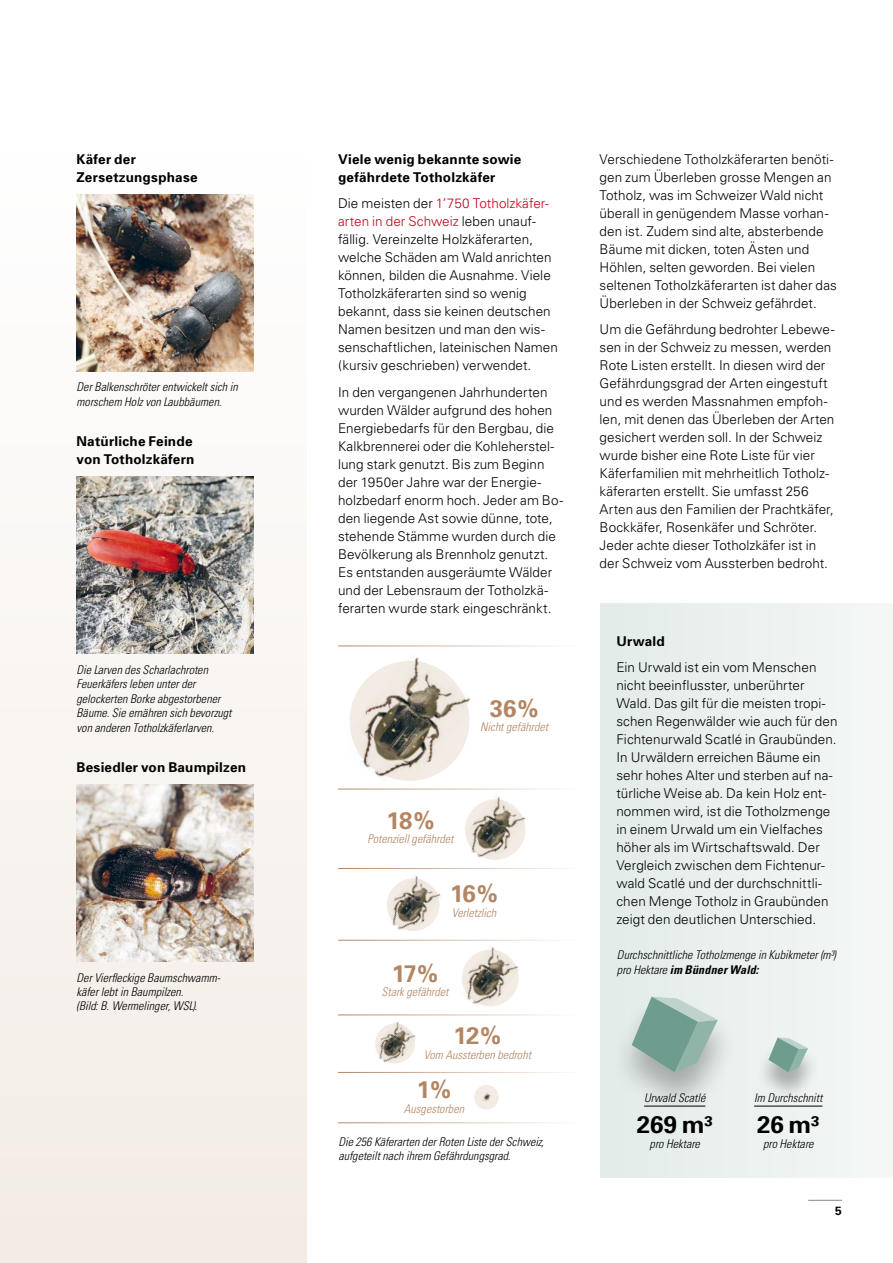
<style>
.page{position:relative;width:893px;height:1263px;background:#fff}
.page>*{position:absolute;margin:0;border:0;box-sizing:border-box;transform-origin:0 0}
.t1{font:700 24px "Univers";letter-spacing:-.03em;color:#b38663}
.t2{font:700 24px "Univers";letter-spacing:.005em;color:#000}
.t3{font:300 13.5px/18px "Univers";letter-spacing:.005em;color:#000}
.t4{font:700 13.5px/18px "Univers";letter-spacing:.015em;color:#000}
.t5{font:italic 300 condensed 12px/14.4px "Univers";letter-spacing:.005em;color:#000}
.t6{font:italic 300 condensed 12px "Univers";color:#b38663}
.t7{font:700 12px "Univers";color:#000}
.s1{color:#c00418}
.s2{font-weight:700}
</style>
<div class="page">
<hr style="left:808px;top:1200px;width:34px;height:1px;background:#87888a">
<div style="left:0;top:153px;width:306px;height:1110px;background:linear-gradient(to bottom,#fdfdfd,#f3ece5)"></div>
<div style="left:600px;top:603px;width:293px;height:575px;background:#ecf2ef"></div>
<img style="left:77px;top:477px;width:177px;height:177px">
<img style="left:77px;top:784px;width:177px;height:177px">
<img style="left:77px;top:194px;width:177px;height:177px">
<img style="left:465px;top:797px;width:61px;height:62px">
<svg style="left:465px;top:799px;width:61px;height:61px;background:#bdb7ad"></svg>
<img style="left:462px;top:947px;width:57px;height:59px">
<svg style="left:462px;top:949px;width:57px;height:57px;background:#bcb6ab"></svg>
<div style="left:474px;top:1085px;width:25px;height:24px;background:#f3ece5;border-radius:50%"></div>
<img style="left:349px;top:657px;width:122px;height:122px">
<svg style="left:350px;top:661px;width:119px;height:120px;background:#bcb5ab"></svg>
<img style="left:387px;top:875px;width:54px;height:56px">
<svg style="left:387px;top:878px;width:52px;height:53px;background:#bab3a9"></svg>
<img style="left:375px;top:1022px;width:41px;height:41px">
<svg style="left:375px;top:1023px;width:40px;height:40px"></svg>
<hr style="left:338px;top:789px;width:241px;height:1px;background:#b38663">
<hr style="left:338px;top:868px;width:241px;height:1px;background:#b38663">
<hr style="left:338px;top:940px;width:241px;height:1px;background:#b38663">
<hr style="left:338px;top:1015px;width:241px;height:1px;background:#b38663">
<hr style="left:338px;top:1072px;width:241px;height:1px;background:#b38663">
<hr style="left:338px;top:1122px;width:241px;height:1px;background:#b38663">
<hr style="left:338px;top:646px;width:241px;height:1px;background:#b38663">
<hr style="left:754px;top:1106px;width:68px;height:1px;background:#000">
<div style="left:610px;top:995px;width:129px;height:120px;background:#000;opacity:.29"></div>
<svg style="left:632px;top:997px;width:86px;height:75px;background:#9cb9b0"></svg>
<div style="left:756px;top:1041px;width:64px;height:61px;background:#000;opacity:.29"></div>
<svg style="left:768px;top:1037px;width:40px;height:35px"></svg>
<p class="t4" style="left:77px;top:150px;width:123px">Käfer der<br>Zersetzungsphase</p>
<p class="t4" style="left:338px;top:150px;width:185px">Viele wenig bekannte sowie gefährdete Totholzkäfer</p>
<p class="t3" style="left:338px;top:194px;width:221px">Die meisten der <span class="s1">1’750 Totholzkäfer&shy;arten in der Schweiz</span> leben unauf&shy;fällig. Vereinzelte Holzkäferarten, welche Schäden am Wald anrichten können, bilden die Ausnahme. Viele Totholzkäferarten sind so wenig bekannt, dass sie keinen deutschen Namen besitzen und man den wis&shy;senschaftlichen, lateinischen Namen (kursiv geschrieben) verwendet.</p>
<p class="t3" style="left:338px;top:382px;width:227px">In den vergangenen Jahrhunderten wurden Wälder aufgrund des hohen Energiebedarfs für den Bergbau, die Kalkbrennerei oder die Kohleherstel&shy;lung stark genutzt. Bis zum Beginn der 1950er Jahre war der Energie&shy;holzbedarf enorm hoch. Jeder am Bo&shy;den liegende Ast sowie dünne, tote, stehende Stämme wurden durch die Bevölkerung als Brennholz genutzt.<br>Es entstanden ausgeräumte Wälder und der Lebensraum der Totholzkä&shy;ferarten wurde stark eingeschränkt.</p>
<p class="t5" style="left:77px;top:380px;width:163px">Der Balkenschröter entwickelt sich in morschem Holz von Laubbäumen.</p>
<p class="t4" style="left:77px;top:432px;width:119px">Natürliche Feinde von Totholzkäfern</p>
<p class="t5" style="left:77px;top:662px;width:157px">Die Larven des Scharlachroten<br>Feuerkäfers leben unter der gelockerten Borke abgestorbener<br>Bäume. Sie ernähren sich bevorzugt von anderen Totholzkäferlarven.</p>
<p class="t4" style="left:77px;top:758px;width:171px">Besiedler von Baumpilzen</p>
<p class="t5" style="left:77px;top:970px;width:145px">Der Vierfleckige Baumschwamm&shy;käfer lebt in Baumpilzen.<br>(Bild: B. Wermelinger, WSL).</p>
<h1 class="t1" style="left:490px;top:694px;width:50px">36%</h1>
<p class="t6" style="left:480px;top:720px;width:69px">Nicht gefährdet</p>
<h1 class="t1" style="left:387px;top:806px;width:49px">18%</h1>
<p class="t6" style="left:368px;top:832px;width:87px">Potenziell gefährdet</p>
<h1 class="t1" style="left:450px;top:879px;width:49px">16%</h1>
<p class="t6" style="left:452px;top:905px;width:46px">Verletzlich</p>
<h1 class="t1" style="left:392px;top:959px;width:48px">17%</h1>
<p class="t6" style="left:382px;top:985px;width:68px">Stark gefährdet</p>
<h1 class="t1" style="left:454px;top:1021px;width:49px">12%</h1>
<p class="t6" style="left:424px;top:1047px;width:109px">Vom Aussterben bedroht</p>
<h1 class="t1" style="left:417px;top:1075px;width:36px">1%</h1>
<p class="t6" style="left:404px;top:1101px;width:62px">Ausgestorben</p>
<p class="t5" style="left:338px;top:1134px;width:207px">Die 256 Käferarten der Roten Liste der Schweiz, aufgeteilt nach ihrem Gefährdungsgrad.</p>
<p class="t3" style="left:600px;top:150px;width:239px">Verschiedene Totholzkäferarten benöti&shy;gen zum Überleben grosse Mengen an Totholz, was im Schweizer Wald nicht überall in genügendem Masse vorhan&shy;den ist. Zudem sind alte, absterbende Bäume mit dicken, toten Ästen und Höhlen, selten geworden. Bei vielen seltenen Totholzkäferarten ist daher das Überleben in der Schweiz gefährdet.</p>
<p class="t3" style="left:600px;top:320px;width:236px">Um die Gefährdung bedrohter Lebewe&shy;sen in der Schweiz zu messen, werden Rote Listen erstellt. In diesen wird der Gefährdungsgrad der Arten eingestuft und es werden Massnahmen empfoh&shy;len, mit denen das Überleben der Arten gesichert werden soll. In der Schweiz wurde bisher eine Rote Liste für vier Käferfamilien mit mehrheitlich Totholz&shy;käferarten erstellt. Sie umfasst 256<br>Arten aus den Familien der Prachtkäfer, Bockkäfer, Rosenkäfer und Schröter.<br>Jeder achte dieser Totholzkäfer ist in der Schweiz vom Aussterben bedroht.</p>
<p class="t4" style="left:616px;top:632px;width:50px">Urwald</p>
<p class="t3" style="left:616px;top:658px;width:223px">Ein Urwald ist ein vom Menschen nicht beeinflusster, unberührter Wald. Das gilt für die meisten tropi&shy;schen Regenwälder wie auch für den Fichtenurwald Scatlé in Graubünden.<br>In Urwäldern erreichen Bäume ein sehr hohes Alter und sterben auf na&shy;türliche Weise ab. Da kein Holz ent&shy;nommen wird, ist die Totholzmenge in einem Urwald um ein Vielfaches höher als im Wirtschaftswald. Der Vergleich zwischen dem Fichtenur&shy;wald Scatlé und der durchschnittli&shy;chen Menge Totholz in Graubünden zeigt den deutlichen Unterschied.</p>
<p class="t5" style="left:617px;top:947px;width:220px">Durchschnittliche Totholzmenge in Kubikmeter (m³) pro Hektare <span class="s2">im Bündner Wald:</span></p>
<p class="t5" style="left:644px;top:1090px;width:63px">Urwald Scatlé</p>
<p class="t5" style="left:754px;top:1090px;width:70px">Im Durchschnitt</p>
<h1 class="t2" style="left:637px;top:1110px;width:77px">269 m³</h1>
<p class="t5" style="left:650px;top:1136px;width:52px">pro Hektare</p>
<h1 class="t2" style="left:757px;top:1110px;width:63px">26 m³</h1>
<p class="t5" style="left:763px;top:1136px;width:52px">pro Hektare</p>
<p class="t7" style="left:835px;top:1203px;width:8px">5</p>
</div>
